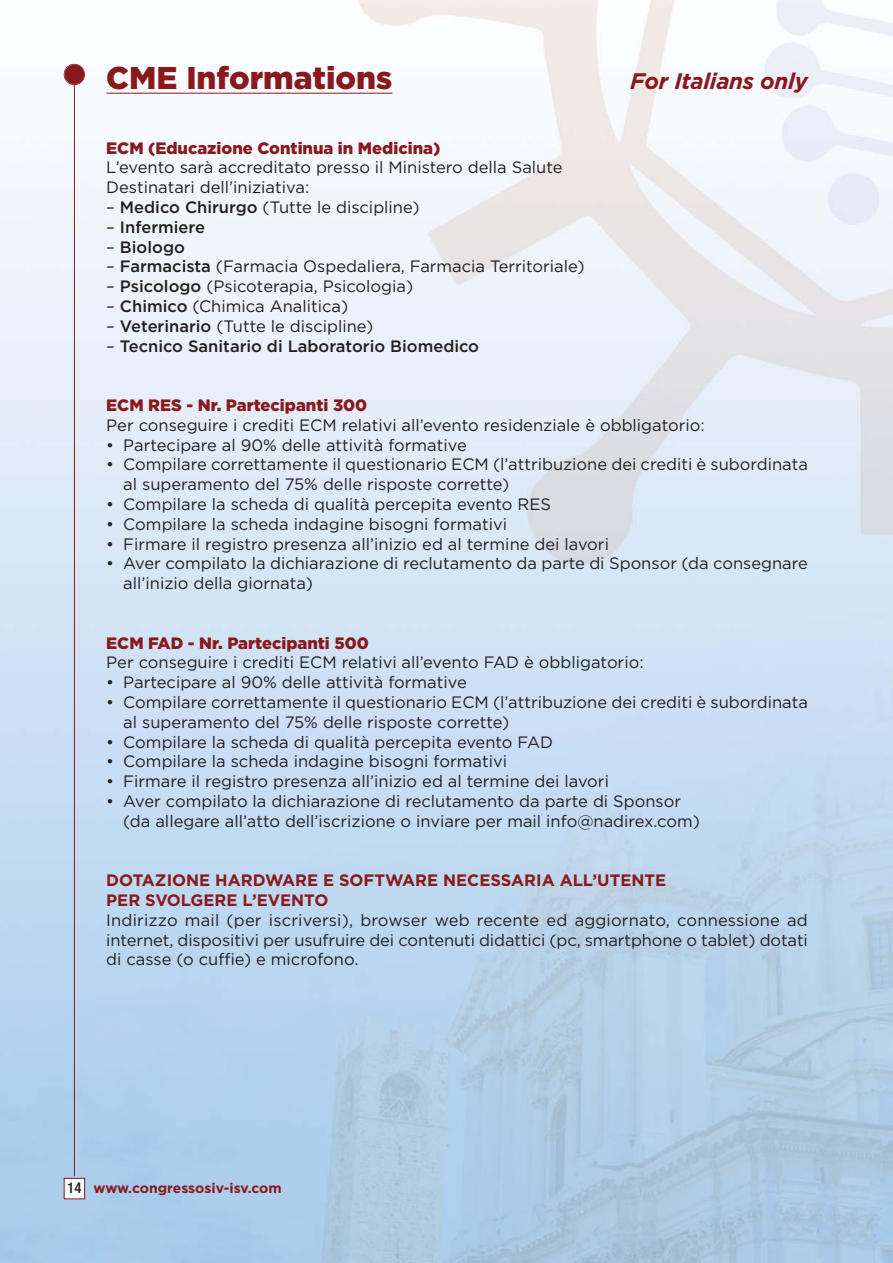
<style>
.page{position:relative;width:893px;height:1263px;background:#fff}
.page>*{position:absolute;margin:0;border:0;box-sizing:border-box;transform-origin:0 0}
.t1{font:900 31.5px "Gotham";color:#89191c}
.t2{font:italic 700 22.5px "Gotham";letter-spacing:-.015em;color:#89191c}
.t3{font:16.5px/19.8px "Gotham";color:#231f20}
.t4{font:900 16.5px "Gotham";color:#89191c}
.t5{font:700 16.5px/19.8px "Gotham";color:#89191c}
.t6{font:500 16.5px "Gotham";color:#231f20}
.t7{font:700 13.95px "Gotham";color:#89191c}
.s1{font-weight:500}
.s2{font-weight:400}
.s3{font-family:"Helvetica Neue";font-weight:500;font-stretch:condensed;font-size:15px;color:#231f20}
</style>
<div class="page">
<img style="left:0;top:0;width:893px;height:1263px">
<hr style="left:74px;top:80px;width:1px;height:1096px;background:#89191c">
<div style="left:65px;top:1179px;width:19px;height:19px;background:#fff"></div>
<div style="left:64px;top:1178px;width:21px;height:21px;border:1px solid #89191c"></div>
<div style="left:65px;top:65px;width:19px;height:19px;background:#89191c;border-radius:50%"></div>
<div style="left:64px;top:64px;width:21px;height:21px;border:2px solid #89191c;border-radius:50%"></div>
<hr style="left:106px;top:93px;width:286px;height:1px;background:#89191c">
<h1 class="t1" style="left:106px;top:66px;width:288px">CME Informations</h1>
<h2 class="t2" style="left:630px;top:71px;width:179px">For Italians only</h2>
<p class="t4" style="left:106px;top:141px;width:336px">ECM (Educazione Continua in Medicina)</p>
<p class="t3" style="left:106px;top:159px;width:458px">L’evento sarà accreditato presso il Ministero della Salute<br>Destinatari dell’iniziativa:</p>
<p class="t3" style="left:106px;top:198px;width:315px">– <span class="s1">Medico Chirurgo</span> (Tutte le discipline)</p>
<p class="t6" style="left:106px;top:221px;width:100px"><span class="s2">–</span> Infermiere</p>
<p class="t6" style="left:106px;top:240px;width:80px"><span class="s2">–</span> Biologo</p>
<p class="t3" style="left:106px;top:258px;width:480px">– <span class="s1">Farmacista</span> (Farmacia Ospedaliera, Farmacia Territoriale)</p>
<p class="t3" style="left:106px;top:278px;width:308px">– <span class="s1">Psicologo</span> (Psicoterapia, Psicologia)</p>
<p class="t3" style="left:106px;top:297px;width:244px">– <span class="s1">Chimico</span> (Chimica Analitica)</p>
<p class="t3" style="left:106px;top:317px;width:269px">– <span class="s1">Veterinario</span> (Tutte le discipline)</p>
<p class="t6" style="left:106px;top:339px;width:374px"><span class="s2">–</span> Tecnico Sanitario di Laboratorio Biomedico</p>
<p class="t4" style="left:106px;top:399px;width:263px">ECM RES - Nr. Partecipanti 300</p>
<p class="t3" style="left:106px;top:416px;width:600px">Per conseguire i crediti ECM relativi all’evento residenziale è obbligatorio:</p>
<p class="t3" style="left:106px;top:436px;width:362px">• Partecipare al 90% delle attività formative</p>
<p class="t3" style="left:123px;top:456px;width:686px;text-indent:-17px">• Compilare correttamente il questionario ECM (l’attribuzione dei crediti è subordinata al superamento del 75% delle risposte corrette)</p>
<p class="t3" style="left:106px;top:495px;width:446px">• Compilare la scheda di qualità percepita evento RES</p>
<p class="t3" style="left:106px;top:515px;width:402px">• Compilare la scheda indagine bisogni formativi</p>
<p class="t3" style="left:106px;top:535px;width:504px">• Firmare il registro presenza all’inizio ed al termine dei lavori</p>
<p class="t3" style="left:123px;top:555px;width:686px;text-indent:-17px">• Aver compilato la dichiarazione di reclutamento da parte di Sponsor (da consegnare all’inizio della giornata)</p>
<p class="t4" style="left:106px;top:636px;width:264px">ECM FAD - Nr. Partecipanti 500</p>
<p class="t3" style="left:106px;top:654px;width:539px">Per conseguire i crediti ECM relativi all’evento FAD è obbligatorio:</p>
<p class="t3" style="left:106px;top:674px;width:362px">• Partecipare al 90% delle attività formative</p>
<p class="t3" style="left:123px;top:693px;width:686px;text-indent:-17px">• Compilare correttamente il questionario ECM (l’attribuzione dei crediti è subordinata al superamento del 75% delle risposte corrette)</p>
<p class="t3" style="left:106px;top:733px;width:448px">• Compilare la scheda di qualità percepita evento FAD</p>
<p class="t3" style="left:106px;top:753px;width:402px">• Compilare la scheda indagine bisogni formativi</p>
<p class="t3" style="left:106px;top:773px;width:504px">• Firmare il registro presenza all’inizio ed al termine dei lavori</p>
<p class="t3" style="left:123px;top:792px;width:578px;text-indent:-17px">• Aver compilato la dichiarazione di reclutamento da parte di Sponsor (da allegare all’atto dell’iscrizione o inviare per mail info@nadirex.com)</p>
<p class="t5" style="left:106px;top:872px;width:561px">DOTAZIONE HARDWARE E SOFTWARE NECESSARIA ALL’UTENTE<br>PER SVOLGERE L’EVENTO</p>
<p class="t3" style="left:106px;top:911px;width:703px;text-align:justify">Indirizzo mail (per iscriversi), browser web recente ed aggiornato, connessione ad internet, dispositivi per usufruire dei contenuti didattici (pc, smartphone o tablet) dotati di casse (o cuffie) e microfono.</p>
<p class="t7" style="left:67px;top:1183px;width:216px"><span class="s3">14</span> www.congressosiv-isv.com</p>
</div>
